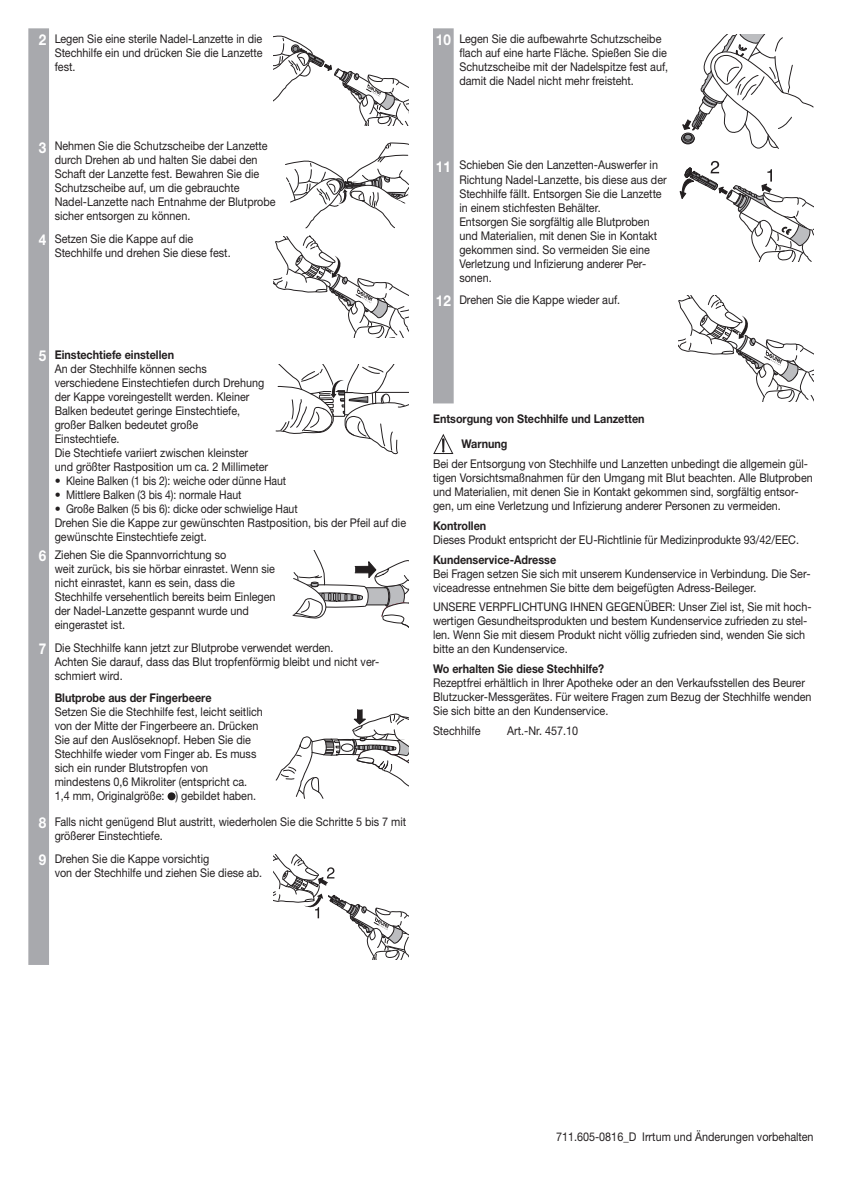
<style>
.page{position:relative;width:842px;height:1191px;background:#fff}
.page>*{position:absolute;margin:0;border:0;box-sizing:border-box;transform-origin:0 0}
.t1{font:12px/14px "Helvetica Neue LTW1 G";color:#231f20;scale:.9 1}
.t2{font:12px/14px "Helvetica Neue LTW1 G";color:#231f20}
.t3{font:700 12px/25px "Helvetica Neue LTW1 G";color:#231f20;scale:.9 1}
.s1{font-weight:700;font-size:15px;color:#fff}
.s2{font-weight:700}
</style>
<div class="page">
<div style="left:28px;top:28px;width:21px;height:937px;background:#a8a9ad"></div>
<div style="left:168px;top:792px;width:8px;height:8px;background:#231f20;border-radius:50%"></div>
<div style="left:433px;top:28px;width:21px;height:375px;background:#a8a9ad"></div>
<svg style="left:433px;top:434px;width:20px;height:20px"></svg>
<svg style="left:274px;top:35px;width:135px;height:90px"></svg>
<svg style="left:285px;top:143px;width:124px;height:85px"></svg>
<svg style="left:274px;top:236px;width:135px;height:102px"></svg>
<svg style="left:275px;top:365px;width:134px;height:89px"></svg>
<svg style="left:293px;top:550px;width:116px;height:77px"></svg>
<svg style="left:357px;top:709px;width:5px;height:4px"></svg>
<svg style="left:276px;top:713px;width:133px;height:86px"></svg>
<svg style="left:274px;top:854px;width:135px;height:105px"></svg>
<svg style="left:681px;top:34px;width:133px;height:115px"></svg>
<svg style="left:680px;top:161px;width:134px;height:101px"></svg>
<svg style="left:678px;top:296px;width:136px;height:105px"></svg>
<p class="t1" style="left:55px;top:31px;width:233px;text-align:justify;text-indent:-16px"><span class="s1">2</span> Legen Sie eine sterile Nadel-Lanzette in die Stechhilfe ein und drücken Sie die Lanzette fest.</p>
<p class="t1" style="left:55px;top:139px;width:247px;text-indent:-16px"><span class="s1">3</span> Nehmen Sie die Schutzscheibe der Lanzette durch Drehen ab und halten Sie dabei den Schaft der Lanzette fest. Bewahren Sie die Schutzscheibe auf, um die gebrauchte Nadel-Lanzette nach Entnahme der Blutprobe sicher entsorgen zu können.</p>
<p class="t1" style="left:55px;top:232px;width:197px;text-indent:-16px"><span class="s1">4</span> Setzen Sie die Kappe auf die<br>Stechhilfe und drehen Sie diese fest.</p>
<p class="t1" style="left:55px;top:348px;width:239px;text-indent:-16px"><span class="s1">5</span> <span class="s2">Einstechtiefe einstellen<br></span>An der Stechhilfe können sechs verschiedene Einstechtiefen durch Drehung der Kappe voreingestellt werden. Kleiner Balken bedeutet geringe Einstechtiefe, großer Balken bedeutet große<br>Einstechtiefe.<br>Die Stechtiefe variiert zwischen kleinster und größter Rastposition um ca. 2 Millimeter</p>
<p class="t2" style="left:55px;top:474px;width:233px">• Kleine Balken (1 bis 2): weiche oder dünne Haut</p>
<p class="t2" style="left:55px;top:488px;width:188px">• Mittlere Balken (3 bis 4): normale Haut</p>
<p class="t2" style="left:55px;top:502px;width:353px">• Große Balken (5 bis 6): dicke oder schwielige Haut<br>Drehen Sie die Kappe zur gewünschten Rastposition, bis der Pfeil auf die gewünschte Einstechtiefe zeigt.</p>
<p class="t1" style="left:55px;top:547px;width:247px;text-indent:-16px"><span class="s1">6</span> Ziehen Sie die Spannvorrichtung so<br>weit zurück, bis sie hörbar einrastet. Wenn sie nicht einrastet, kann es sein, dass die Stechhilfe versehentlich bereits beim Einlegen der Nadel-Lanzette gespannt wurde und eingerastet ist.</p>
<p class="t1" style="left:55px;top:640px;width:362px;text-indent:-16px"><span class="s1">7</span> Die Stechhilfe kann jetzt zur Blutprobe verwendet werden.<br>Achten Sie darauf, dass das Blut tropfenförmig bleibt und nicht ver&shy;schmiert wird.</p>
<p class="t3" style="left:55px;top:685px;width:176px">Blutprobe aus der Fingerbeere</p>
<p class="t1" style="left:55px;top:705px;width:233px">Setzen Sie die Stechhilfe fest, leicht seitlich von der Mitte der Fingerbeere an. Drücken Sie auf den Auslöseknopf. Heben Sie die Stechhilfe wieder vom Finger ab. Es muss sich ein runder Blutstropfen von mindestens 0,6 Mikroliter (entspricht ca.<br>1,4 mm, Originalgröße: ) gebildet haben.</p>
<p class="t1" style="left:55px;top:815px;width:392px;text-indent:-16px"><span class="s1">8</span> Falls nicht genügend Blut austritt, wiederholen Sie die Schritte 5 bis 7 mit größerer Einstechtiefe.</p>
<p class="t1" style="left:55px;top:851px;width:232px;text-indent:-16px"><span class="s1">9</span> Drehen Sie die Kappe vorsichtig<br>von der Stechhilfe und ziehen Sie diese ab.</p>
<p class="t1" style="left:459px;top:31px;width:234px;text-indent:-24px"><span class="s1">10</span> Legen Sie die aufbewahrte Schutzscheibe flach auf eine harte Fläche. Spießen Sie die Schutzscheibe mit der Nadelspitze fest auf, damit die Nadel nicht mehr freisteht.</p>
<p class="t1" style="left:459px;top:158px;width:232px;text-indent:-24px"><span class="s1">11</span> Schieben Sie den Lanzetten-Auswerfer in Richtung Nadel-Lanzette, bis diese aus der Stechhilfe fällt. Entsorgen Sie die Lanzette in einem stichfesten Behälter.<br>Entsorgen Sie sorgfältig alle Blutproben und Materialien, mit denen Sie in Kontakt gekommen sind. So vermeiden Sie eine Verletzung und Infizierung anderer Per&shy;sonen.</p>
<p class="t1" style="left:436px;top:293px;width:206px"><span class="s1">12</span> Drehen Sie die Kappe wieder auf.</p>
<p class="t3" style="left:461px;top:406px;width:205px;text-indent:-28px">Entsorgung von Stechhilfe und Lanzetten<br>Warnung</p>
<p class="t1" style="left:433px;top:457px;width:423px">Bei der Entsorgung von Stechhilfe und Lanzetten unbedingt die allgemein gül&shy;tigen Vorsichtsmaßnahmen für den Umgang mit Blut beachten. Alle Blutproben und Materialien, mit denen Sie in Kontakt gekommen sind, sorgfältig entsor&shy;gen, um eine Verletzung und Infizierung anderer Personen zu vermeiden.</p>
<p class="t3" style="left:433px;top:513px;width:61px">Kontrollen</p>
<p class="t1" style="left:433px;top:532px;width:408px">Dieses Produkt entspricht der EU-Richtlinie für Medizinprodukte 93/42/EEC.</p>
<p class="t3" style="left:433px;top:546px;width:138px">Kundenservice-Adresse</p>
<p class="t1" style="left:433px;top:566px;width:421px">Bei Fragen setzen Sie sich mit unserem Kundenservice in Verbindung. Die Ser&shy;viceadresse entnehmen Sie bitte dem beigefügten Adress-Beileger.</p>
<p class="t1" style="left:433px;top:600px;width:422px">UNSERE VERPFLICHTUNG IHNEN GEGENÜBER: Unser Ziel ist, Sie mit hoch&shy;wertigen Gesundheitsprodukten und bestem Kundenservice zufrieden zu stel&shy;len. Wenn Sie mit diesem Produkt nicht völlig zufrieden sind, wenden Sie sich bitte an den Kundenservice.</p>
<p class="t3" style="left:433px;top:656px;width:192px">Wo erhalten Sie diese Stechhilfe?</p>
<p class="t1" style="left:433px;top:675px;width:422px">Rezeptfrei erhältlich in Ihrer Apotheke oder an den Verkaufsstellen des Beurer<br>Blutzucker-Messgerätes. Für weitere Fragen zum Bezug der Stechhilfe wenden<br>Sie sich bitte an den Kundenservice.</p>
<p class="t1" style="left:433px;top:723px;width:54px">Stechhilfe</p>
<p class="t1" style="left:507px;top:723px;width:80px">Art.-Nr. 457.10</p>
<p class="t1" style="left:556px;top:1129px;width:288px">711.605-0816_D Irrtum und Änderungen vorbehalten</p>
</div>
